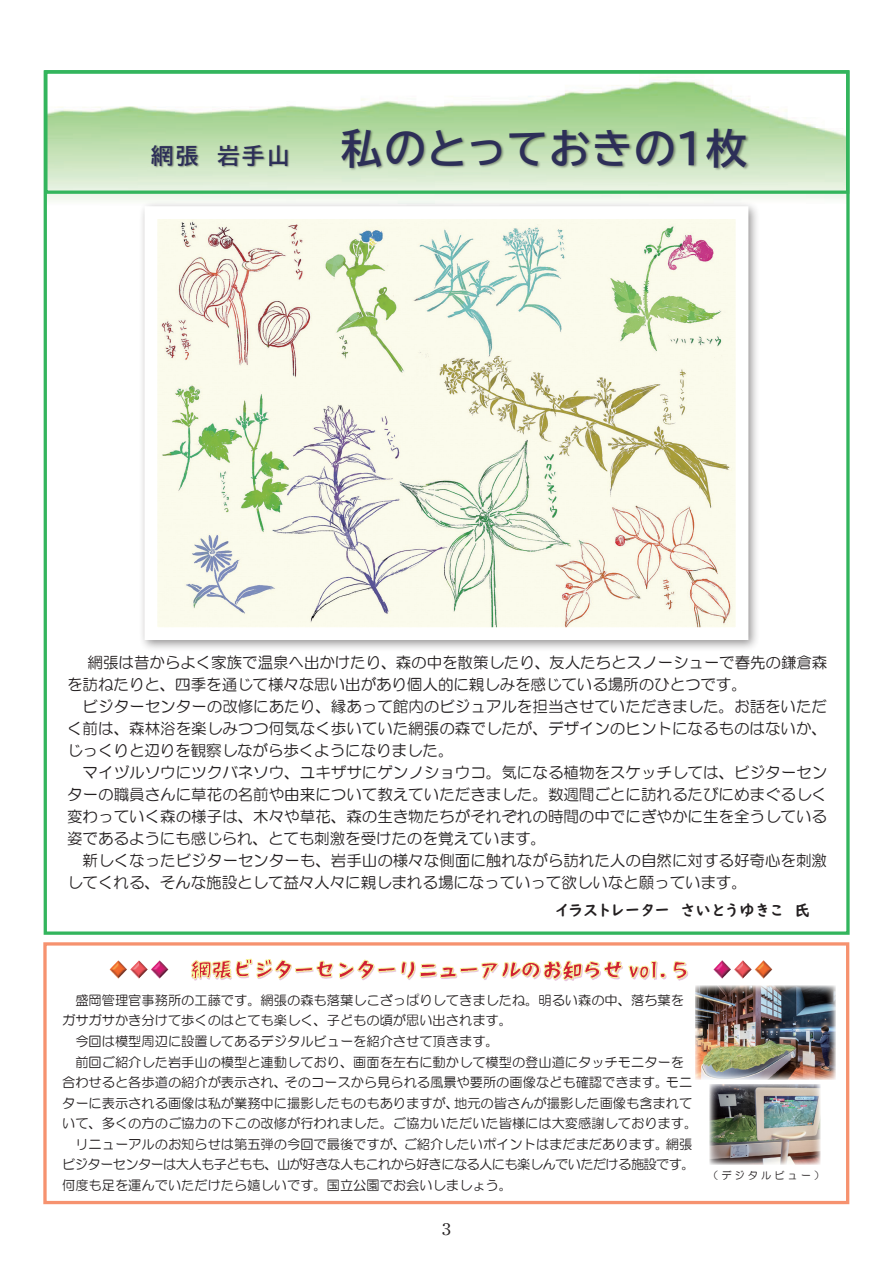
<style>
.page{position:relative;width:893px;height:1263px;background:#fff}
.page>*{position:absolute;margin:0;border:0;box-sizing:border-box;transform-origin:0 0}
.t1{font:41.1px "BIZ UDP Gothic Bold";letter-spacing:.04em;color:#2d2f58}
.t2{font:22.05px "BIZ UDP Gothic Bold";color:#2d2f58}
.t3{font:15.9px "Ryumin Pro";color:#231f20}
.t4{font:15.45px/22px "HG Maru Gothic MPRO";color:#231f20}
.t5{font:15.45px "UD Digi Kyokasho NK B";letter-spacing:.09em;color:#231f20}
.t6{font:14.7px "MS Mincho";color:#231f20}
.t7{font:13.2px "HG Maru Gothic MPRO";color:#231f20}
.t8{font:13.2px "HG Maru Gothic MPRO";letter-spacing:-.04em;color:#231f20}
.t9{font:10.2px "HG Maru Gothic MPRO";letter-spacing:.295em;color:#231f20}
</style>
<div class="page">
<img style="left:109px;top:958px;width:664px;height:21px">
<svg style="left:191px;top:959px;width:496px;height:22px"></svg>
<img style="left:48px;top:77px;width:798px;height:124px">
<img style="left:139px;top:138px;width:180px;height:42px">
<img style="left:319px;top:115px;width:470px;height:75px">
<div style="left:442px;top:185px;width:300px;height:11px;background:#e9f3e3"></div>
<img style="left:742px;top:183px;width:33px;height:13px">
<div style="left:44px;top:70px;width:805px;height:124px;border:3px solid #33b55d"></div>
<div style="left:43px;top:942px;width:806px;height:262px;border:3px solid #f6926f"></div>
<div style="left:139px;top:200px;width:622px;height:452px;background:#231f20;opacity:.48"></div>
<img style="left:159px;top:220px;width:575px;height:406px">
<img style="left:710px;top:1084px;width:110px;height:80px">
<img style="left:695px;top:985px;width:141px;height:94px">
<h2 class="t2" style="left:151px;top:144px;width:140px">網張 岩手山</h2>
<h1 class="t1" style="left:341px;top:127px;width:407px">私のとっておきの１枚</h1>
<p class="t4" style="left:67px;top:651px;width:762px;text-indent:20px">網張は昔からよく家族で温泉へ出かけたり、森の中を散策したり、友人たちとスノーシューで春先の鎌倉森を訪ねたりと、四季を通じて様々な思い出があり個人的に親しみを感じている場所のひとつです。</p>
<p class="t4" style="left:67px;top:695px;width:761px;text-align:justify;text-indent:16px">ビジターセンターの改修にあたり、縁あって館内のビジュアルを担当させていただきました。お話をいただく前は、森林浴を楽しみつつ何気なく歩いていた網張の森でしたが、デザインのヒントになるものはないか、じっくりと辺りを観察しながら歩くようになりました。</p>
<p class="t4" style="left:67px;top:761px;width:762px;text-align:justify;text-indent:16px">マイヅルソウにツクバネソウ、ユキザサにゲンノショウコ。気になる植物をスケッチしては、ビジターセンターの職員さんに草花の名前や由来について教えていただきました。数週間ごとに訪れるたびにめまぐるしく変わっていく森の様子は、木々や草花、森の生き物たちがそれぞれの時間の中でにぎやかに生を全うしている姿であるようにも感じられ、とても刺激を受けたのを覚えています。</p>
<p class="t4" style="left:67px;top:849px;width:761px;text-indent:16px">新しくなったビジターセンターも、岩手山の様々な側面に触れながら訪れた人の自然に対する好奇心を刺激してくれる、そんな施設として益々人々に親しまれる場になっていって欲しいなと願っています。</p>
<p class="t6" style="left:372px;top:854px;width:16px">３</p>
<p class="t5" style="left:556px;top:901px;width:256px">イラストレーター さいとうゆきこ 氏</p>
<p class="t7" style="left:75px;top:993px;width:610px">盛岡管理官事務所の工藤です。網張の森も落葉しこざっぱりしてきましたね。明るい森の中、落ち葉を</p>
<p class="t7" style="left:62px;top:1014px;width:451px">ガサガサかき分けて歩くのはとても楽しく、子どもの頃が思い出されます。</p>
<p class="t7" style="left:75px;top:1034px;width:425px">今回は模型周辺に設置してあるデジタルビューを紹介させて頂きます。</p>
<p class="t7" style="left:75px;top:1055px;width:610px">前回ご紹介した岩手山の模型と連動しており、画面を左右に動かして模型の登山道にタッチモニターを</p>
<p class="t7" style="left:62px;top:1076px;width:632px">合わせると各歩道の紹介が表示され、そのコースから見られる風景や要所の画像なども確認できます。モニ</p>
<p class="t7" style="left:62px;top:1096px;width:632px">ターに表示される画像は私が業務中に撮影したものもありますが、地元の皆さんが撮影した画像も含まれて</p>
<p class="t7" style="left:62px;top:1117px;width:637px">いて、多くの方のご協力の下この改修が行われました。ご協力いただいた皆様には大変感謝しております。</p>
<p class="t7" style="left:75px;top:1137px;width:618px">リニューアルのお知らせは第五弾の今回で最後ですが、ご紹介したいポイントはまだまだあります。網張</p>
<p class="t8" style="left:62px;top:1158px;width:634px">ビジターセンターは大人も子どもも、山が好きな人もこれから好きになる人にも楽しんでいただける施設です。</p>
<p class="t7" style="left:62px;top:1179px;width:451px">何度も足を運んでいただけたら嬉しいです。国立公園でお会いしましょう。</p>
<p class="t3" style="left:438px;top:1216px;width:17px">３</p>
<p class="t9" style="left:708px;top:1171px;width:118px">（デジタルビュー）</p>
</div>
